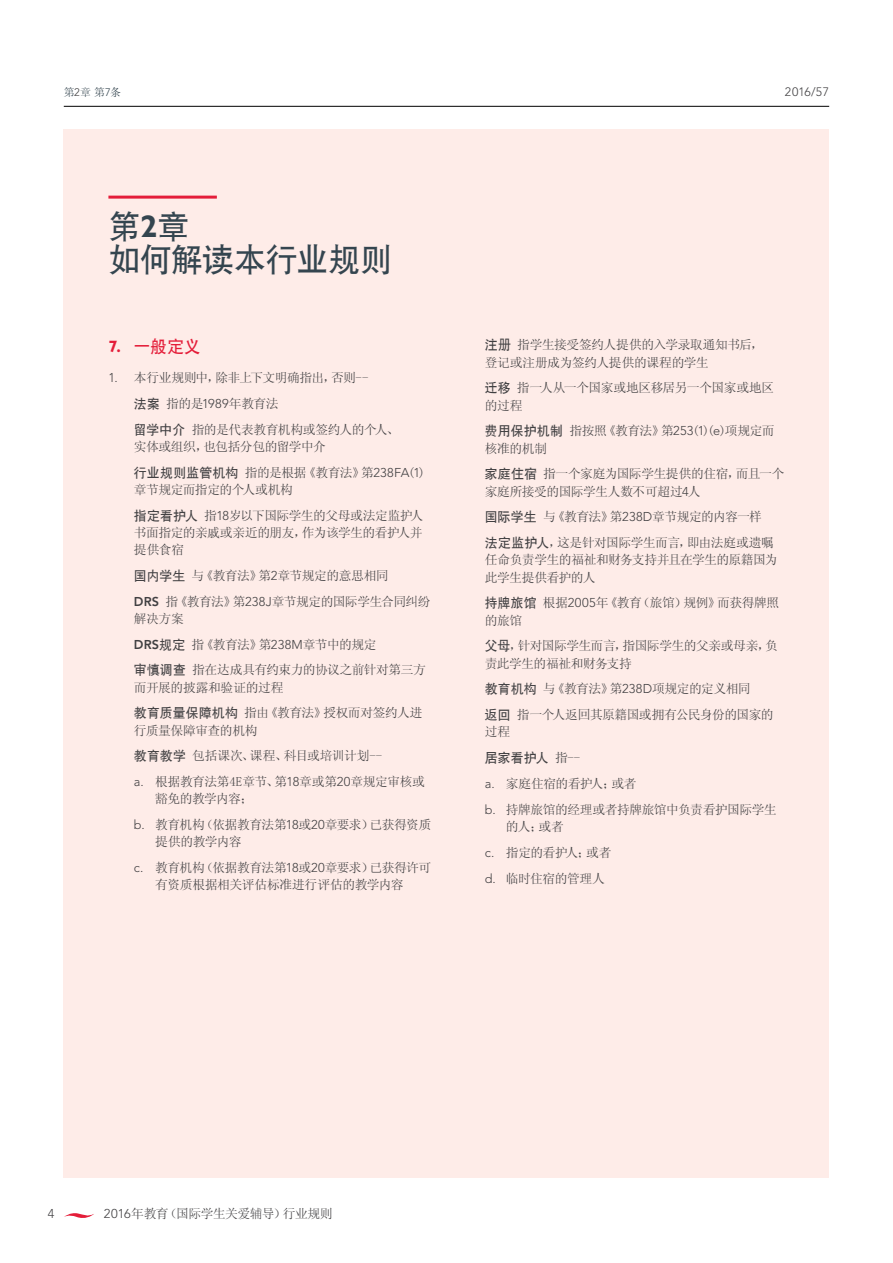
<style>
.page{position:relative;width:893px;height:1263px;background:#fff}
.page>*{position:absolute;margin:0;border:0;box-sizing:border-box;transform-origin:0 0}
.t1{font:31.5px/33px "SIL Hei Med Jian";letter-spacing:.005em;color:#34454f}
.t2{font:16.5px "SIL Hei Med Jian";color:#e41d39}
.t3{font:12.75px/25.8px "Sim Sun";letter-spacing:-.035em;color:#414042}
.t4{font:12.75px "SIL Hei Med Jian";letter-spacing:.02em;color:#414042}
.t5{font:300 12.75px "Avenir LT Pro";color:#414042}
.t6{font:300 12.15px "Avenir LT Pro";letter-spacing:.035em;color:#414042}
.t7{font:10.95px "Sim Sun";color:#34454f}
.s1{font-family:"Avenir LT Pro";font-weight:300;color:#414042}
.s2{font-family:"Avenir LT Pro";font-weight:300}
.s3{font-family:"Gill Sans Maori";font-weight:700}
.s4{font-family:"SIL Hei Med Jian"}
.s5{font-family:"Avenir LT Pro";font-weight:800}
.s6{font-family:"Sim Sun"}
</style>
<div class="page">
<hr style="left:64px;top:106px;width:765px;height:1px;background:#000">
<div style="left:64px;top:130px;width:765px;height:1048px;background:#feece8"></div>
<svg style="left:64px;top:1213px;width:30px;height:5px"></svg>
<hr style="left:108px;top:196px;width:109px;height:3px;background:#e41d39">
<p class="t7" style="left:64px;top:87px;width:59px">第<span class="s1">2</span>章第<span class="s2">7</span>条</p>
<h1 class="t1" style="left:108px;top:207px;width:285px">第<span class="s3">2</span>章<br>如何解读本行业规则</h1>
<p class="t2" style="left:108px;top:335px;width:94px"><span class="s3">7.</span> 一般定义</p>
<p class="t3" style="left:134px;top:365px;width:267px;text-indent:-26px"><span class="s2">1.</span> 本行业规则中，除非上下文明确指出，否则--<br><span class="s4">法案</span> 指的是<span class="s2">1989</span>年教育法<br><span class="s4">留学中介</span> 指的是代表教育机构或签约人的个人、</p>
<p class="t3" style="left:134px;top:433px;width:293px">实体或组织，也包括分包的留学中介<br><span class="s4">行业规则监管机构</span> 指的是根据《教育法》第<span class="s2">238FA</span>(<span class="s2">1</span>)</p>
<p class="t3" style="left:134px;top:476px;width:291px">章节规定而指定的个人或机构<br><span class="s4">指定看护人</span> 指<span class="s2">18</span>岁以下国际学生的父母或法定监护人</p>
<p class="t3" style="left:134px;top:524px;width:290px;line-height:17.2px">书面指定的亲戚或亲近的朋友，作为该学生的看护人并提供食宿</p>
<p class="t3" style="left:134px;top:562px;width:298px"><span class="s4">国内学生</span> 与《教育法》第<span class="s2">2</span>章节规定的意思相同<br><span class="s5">DRS</span> 指《教育法》第<span class="s2">238J</span>章节规定的国际学生合同纠纷</p>
<p class="t3" style="left:134px;top:605px;width:293px">解决方案<br><span class="s5">DRS</span><span class="s4">规定</span> 指《教育法》第<span class="s2">238M</span>章节中的规定<br><span class="s4">审慎调查</span> 指在达成具有约束力的协议之前针对第三方</p>
<p class="t3" style="left:134px;top:674px;width:290px">而开展的披露和验证的过程<br><span class="s4">教育质量保障机构</span> 指由《教育法》授权而对签约人进</p>
<p class="t3" style="left:134px;top:717px;width:293px">行质量保障审查的机构<br><span class="s4">教育教学</span> 包括课次、课程、科目或培训计划--<br><span class="s2">a.</span> 根据教育法第4E章节、第<span class="s2">18</span>章或第<span class="s2">20</span>章规定审核或</p>
<p class="t3" style="left:134px;top:786px;width:299px;text-indent:21px">豁免的教学内容；<br><span class="s2">b.</span> 教育机构（依据教育法第<span class="s2">18</span>或<span class="s2">20</span>章要求）已获得资质</p>
<p class="t3" style="left:134px;top:829px;width:299px;text-indent:21px">提供的教学内容<br><span class="s2">c.</span> 教育机构（依据教育法第<span class="s2">18</span>或<span class="s2">20</span>章要求）已获得许可</p>
<p class="t3" style="left:155px;top:872px;width:250px">有资质根据相关评估标准进行评估的教学内容</p>
<p class="t6" style="left:785px;top:85px;width:46px">2016/57</p>
<p class="t3" style="left:485px;top:336px;width:280px;line-height:17.2px"><span class="s4">注册</span> 指学生接受签约人提供的入学录取通知书后，登记或注册成为签约人提供的课程的学生</p>
<p class="t3" style="left:485px;top:379px;width:291px;line-height:17.2px"><span class="s4">迁移</span> 指一人从一个国家或地区移居另一个国家或地区的过程</p>
<p class="t3" style="left:485px;top:422px;width:291px;line-height:17.2px"><span class="s4">费用保护机制</span> 指按照《教育法》第<span class="s2">253</span>(<span class="s2">1</span>)(<span class="s2">e</span>)项规定而核准的机制</p>
<p class="t3" style="left:485px;top:465px;width:301px;line-height:17.2px"><span class="s4">家庭住宿</span> 指一个家庭为国际学生提供的住宿，而且一个家庭所接受的国际学生人数不可超过<span class="s2">4</span>人</p>
<p class="t3" style="left:485px;top:504px;width:291px"><span class="s4">国际学生</span> 与《教育法》第<span class="s2">238D</span>章节规定的内容一样<span class="s4">法定监护人</span>，这是针对国际学生而言，即由法庭或遗嘱</p>
<p class="t3" style="left:485px;top:551px;width:294px;line-height:17.2px">任命负责学生的福祉和财务支持并且在学生的原籍国为此学生提供看护的人</p>
<p class="t3" style="left:485px;top:594px;width:296px;line-height:17.2px"><span class="s4">持牌旅馆</span> 根据<span class="s2">2005</span>年《教育（旅馆）规例》而获得牌照的旅馆</p>
<p class="t3" style="left:485px;top:637px;width:295px;line-height:17.2px"><span class="s4">父母</span>，针对国际学生而言，指国际学生的父亲或母亲，负责此学生的福祉和财务支持</p>
<p class="t3" style="left:485px;top:676px;width:291px"><span class="s4">教育机构</span> 与《教育法》第<span class="s2">238D</span>项规定的定义相同<br><span class="s4">返回</span> 指一个人返回其原籍国或拥有公民身份的国家的</p>
<p class="t3" style="left:485px;top:719px;width:27px">过程</p>
<p class="t4" style="left:485px;top:749px;width:97px">居家看护人 <span class="s6">指--</span></p>
<p class="t3" style="left:485px;top:770px;width:293px"><span class="s2">a.</span> 家庭住宿的看护人；或者<br><span class="s2">b.</span> 持牌旅馆的经理或者持牌旅馆中负责看护国际学生</p>
<p class="t3" style="left:485px;top:813px;width:128px;text-indent:21px">的人；或者<br><span class="s2">c.</span> 指定的看护人；或者<span class="s2">d.</span> 临时住宿的管理人</p>
<p class="t5" style="left:48px;top:1206px;width:8px">4</p>
<p class="t3" style="left:104px;top:1200px;width:230px"><span class="s2">2016</span>年教育（国际学生关爱辅导）行业规则</p>
</div>
